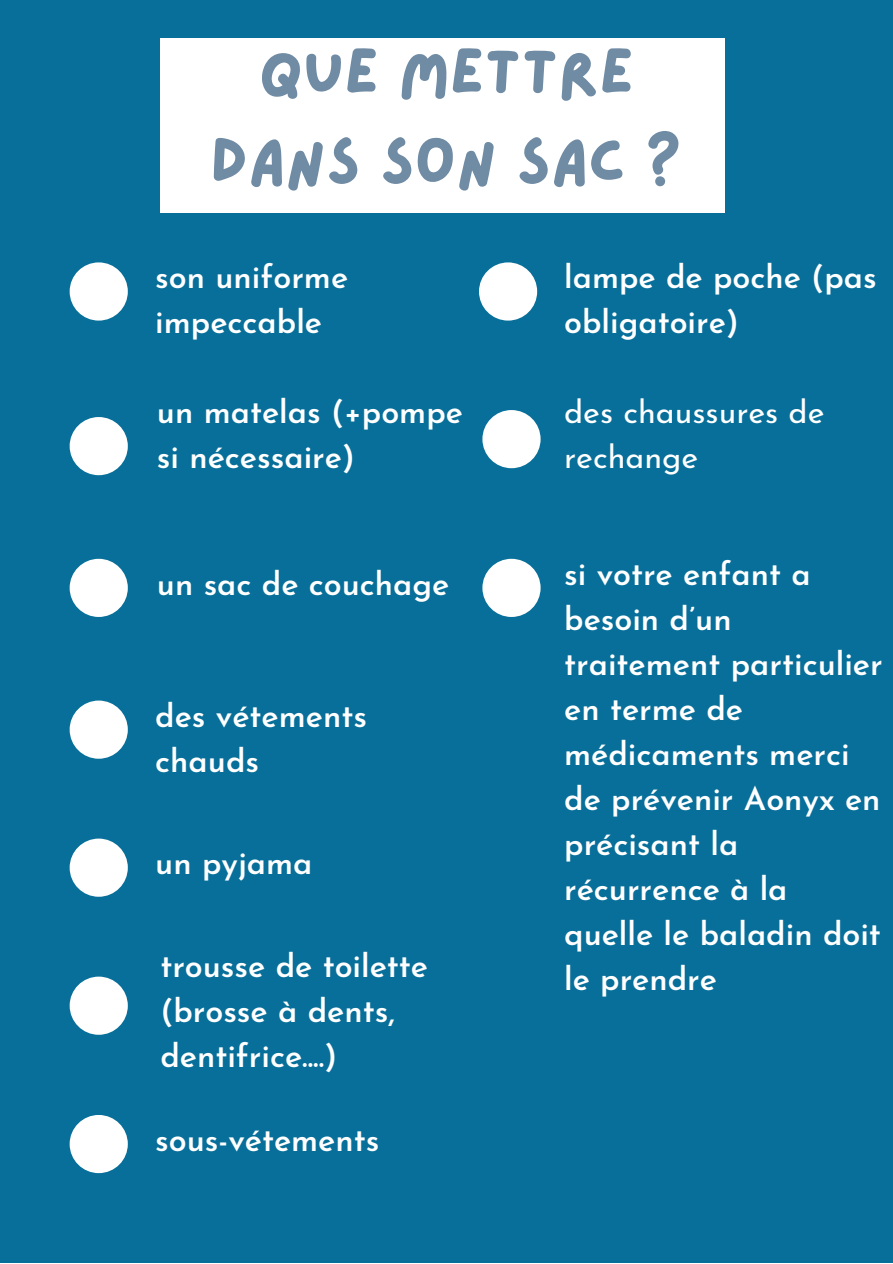
<style>
.page{position:relative;width:893px;height:1264px;background:#fff}
.page>*{position:absolute;margin:0;border:0;box-sizing:border-box;transform-origin:0 0}
.t1{font:64.2px/88.8px "Lazydog";color:#708ba4;text-align:center}
.t2{font:600 32.25px/45px "Josefin Sans";color:#fff}
.t3{font:32.25px/45px "Josefin Sans";color:#fff}
</style>
<div class="page">
<div style="left:0;top:0;width:892px;height:1262px;background:#076f99"></div>
<div style="left:70px;top:262px;width:58px;height:58px;background:#fff;border-radius:50%"></div>
<div style="left:70px;top:417px;width:58px;height:58px;background:#fff;border-radius:50%"></div>
<div style="left:70px;top:559px;width:58px;height:58px;background:#fff;border-radius:50%"></div>
<div style="left:70px;top:700px;width:58px;height:58px;background:#fff;border-radius:50%"></div>
<div style="left:70px;top:838px;width:58px;height:58px;background:#fff;border-radius:50%"></div>
<div style="left:70px;top:976px;width:58px;height:58px;background:#fff;border-radius:50%"></div>
<div style="left:70px;top:1114px;width:58px;height:59px;background:#fff;border-radius:50%"></div>
<div style="left:160px;top:38px;width:565px;height:175px;background:#fff"></div>
<div style="left:479px;top:262px;width:58px;height:58px;background:#fff;border-radius:50%"></div>
<div style="left:482px;top:410px;width:58px;height:58px;background:#fff;border-radius:50%"></div>
<div style="left:482px;top:559px;width:58px;height:58px;background:#fff;border-radius:50%"></div>
<h1 class="t1" style="left:210px;top:30px;width:472px">QUE METTRE<br>DANS SON SAC ?</h1>
<p class="t2" style="left:155px;top:258px;width:194px">son uniforme impeccable</p>
<p class="t2" style="left:157px;top:393px;width:307px">un matelas (+pompe si nécessaire)</p>
<p class="t2" style="left:157px;top:564px;width:294px">un sac de couchage</p>
<p class="t2" style="left:155px;top:696px;width:213px">des vétements chauds</p>
<p class="t2" style="left:155px;top:843px;width:159px">un pyjama</p>
<p class="t2" style="left:160px;top:946px;width:269px">trousse de toilette (brosse à dents, dentifrice....)</p>
<p class="t2" style="left:155px;top:1120px;width:226px">sous-vétements</p>
<p class="t2" style="left:564px;top:258px;width:314px">lampe de poche (pas obligatoire)</p>
<p class="t3" style="left:564px;top:393px;width:262px">des chaussures de rechange</p>
<p class="t2" style="left:564px;top:554px;width:320px">si votre enfant a besoin d’un traitement particulier en terme de médicaments merci de prévenir Aonyx en précisant la récurrence à la quelle le baladin doit le prendre</p>
</div>
